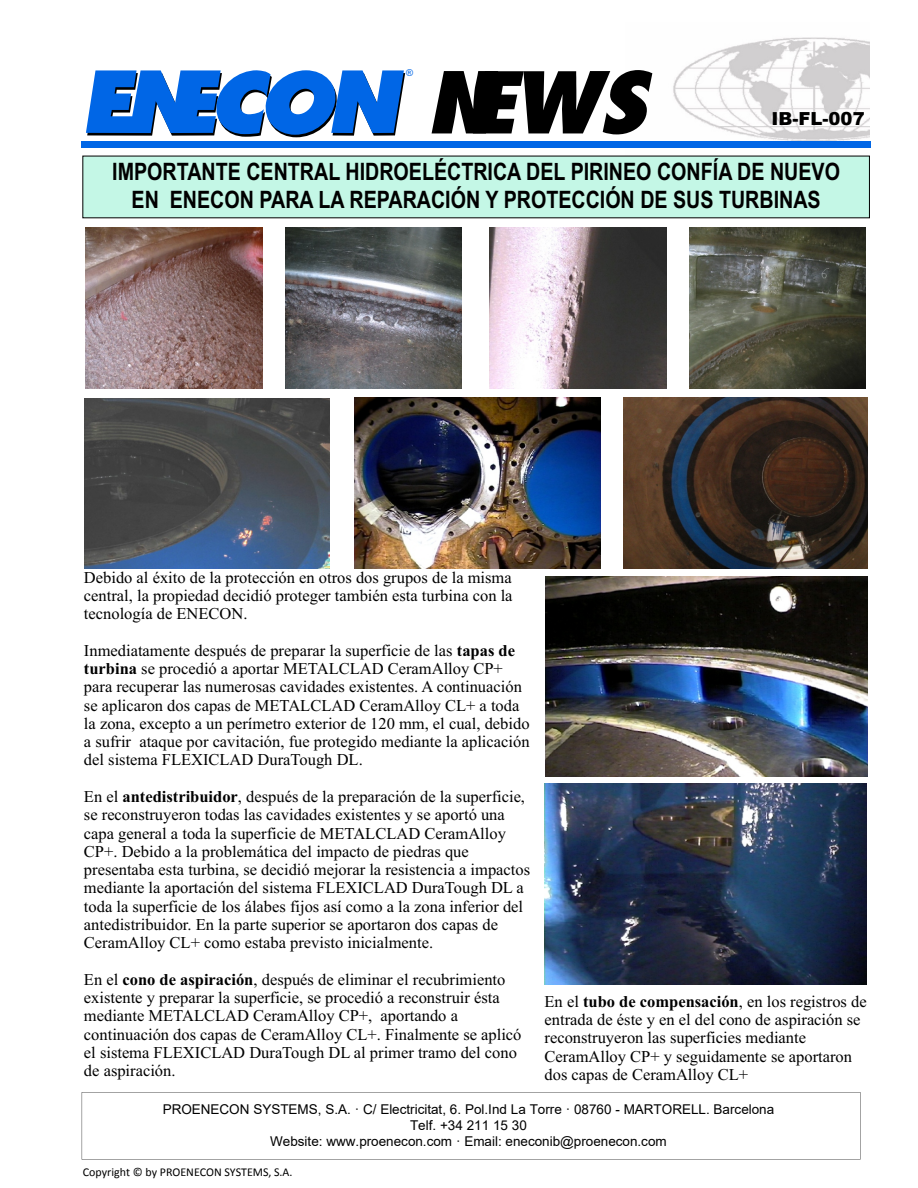
<style>
.page{position:relative;width:918px;height:1188px;background:#fff}
.page>*{position:absolute;margin:0;border:0;box-sizing:border-box;transform-origin:0 0}
.t1{font:italic 800 82.5px "Fujiyama";color:#000;scale:1.24 1}
.t2{font:700 24px/27.5px "Arial Narrow";color:#000;text-align:center}
.t3{font:900 18px "Arial";color:#000}
.t4{font:16.5px/18.3px "Times New Roman";color:#000}
.t5{font:13.5px/16.2px "Arial";color:#000;text-align:center}
.t6{font:12px "Calibri";color:#000}
.t7{font:9.45px "Arial";color:#0066e6}
.s1{font-style:inherit}
.s2{font-weight:700}
</style>
<div class="page">
<img style="left:625px;top:37px;width:245px;height:119px">
<div style="left:82px;top:141px;width:789px;height:7px;background:#0066e6"></div>
<svg style="left:86px;top:70px;width:319px;height:67px"></svg>
<div style="left:83px;top:156px;width:787px;height:62px;background:#c4f7e6"></div>
<img style="left:690px;top:228px;width:176px;height:160px">
<img style="left:86px;top:228px;width:177px;height:160px">
<img style="left:286px;top:228px;width:176px;height:160px">
<img style="left:490px;top:228px;width:177px;height:160px">
<img style="left:623px;top:398px;width:244px;height:170px">
<img style="left:84px;top:398px;width:246px;height:170px">
<img style="left:355px;top:398px;width:245px;height:170px">
<img style="left:545px;top:576px;width:322px;height:200px">
<img style="left:545px;top:784px;width:322px;height:200px">
<svg style="left:82px;top:1092px;width:778px;height:68px"></svg>
<p class="t7" style="left:406px;top:70px;width:9px">®</p>
<h1 class="t1" style="left:426px;top:67px;width:180px">NEWS</h1>
<p class="t3" style="left:772px;top:112px;width:95px">IB-<span class="s1">FL</span>-0<span class="s1">0</span>7</p>
<h2 class="t2" style="left:112px;top:162px;width:729px">IMPORTANTE CENTRAL HIDROELÉCTRICA DEL PIRINEO CONFÍA DE NUEVO<br>EN ENECON PARA LA REPARACIÓN Y PROTECCIÓN DE SUS TURBINAS</h2>
<p class="t4" style="left:84px;top:570px;width:430px;text-align:justify">Debido al éxito de la protección en otros dos grupos de la misma central, la propiedad decidió proteger también esta turbina con la tecnología de ENECON.</p>
<p class="t4" style="left:84px;top:643px;width:447px">Inmediatamente después de preparar la superficie de las <span class="s2">tapas de turbina</span> se procedió a aportar METALCLAD CeramAlloy CP+ para recuperar las numerosas cavidades existentes. A continuación se aplicaron dos capas de METALCLAD CeramAlloy CL+ a toda la zona, excepto a un perímetro exterior de 120 mm, el cual, debido a sufrir ataque por cavitación, fue protegido mediante la aplicación del sistema FLEXICLAD DuraTough DL.</p>
<p class="t4" style="left:84px;top:789px;width:448px">En el <span class="s2">antedistribuidor</span>, después de la preparación de la superficie, se reconstruyeron todas las cavidades existentes y se aportó una capa general a toda la superficie de METALCLAD CeramAlloy CP+. Debido a la problemática del impacto de piedras que presentaba esta turbina, se decidió mejorar la resistencia a impactos mediante la aportación del sistema FLEXICLAD DuraTough DL a toda la superficie de los álabes fijos así como a la zona inferior del antedistribuidor. En la parte superior se aportaron dos capas de CeramAlloy CL+ como estaba previsto inicialmente.</p>
<p class="t4" style="left:84px;top:972px;width:439px">En el <span class="s2">cono de aspiración</span>, después de eliminar el recubrimiento existente y preparar la superficie, se procedió a reconstruir ésta mediante METALCLAD CeramAlloy CP+, aportando a continuación dos capas de CeramAlloy CL+. Finalmente se aplicó el sistema FLEXICLAD DuraTough DL al primer tramo del cono de aspiración.</p>
<p class="t4" style="left:545px;top:994px;width:324px">En el <span class="s2">tubo de compensación</span>, en los registros de entrada de éste y en el del cono de aspiración se reconstruyeron las superficies mediante CeramAlloy CP+ y seguidamente se aportaron dos capas de CeramAlloy CL+</p>
<p class="t5" style="left:163px;top:1101px;width:613px">PROENECON SYSTEMS, S.A. · C/ Electricitat, 6. Pol.Ind La Torre · 08760 - MARTORELL. Barcelona<br>Telf. +34 211 15 30<br>Website: www.proenecon.com · Email: eneconib@proenecon.com</p>
<p class="t6" style="left:83px;top:1167px;width:211px">Copyright © by PROENECON SYSTEMS, S.A.</p>
</div>
